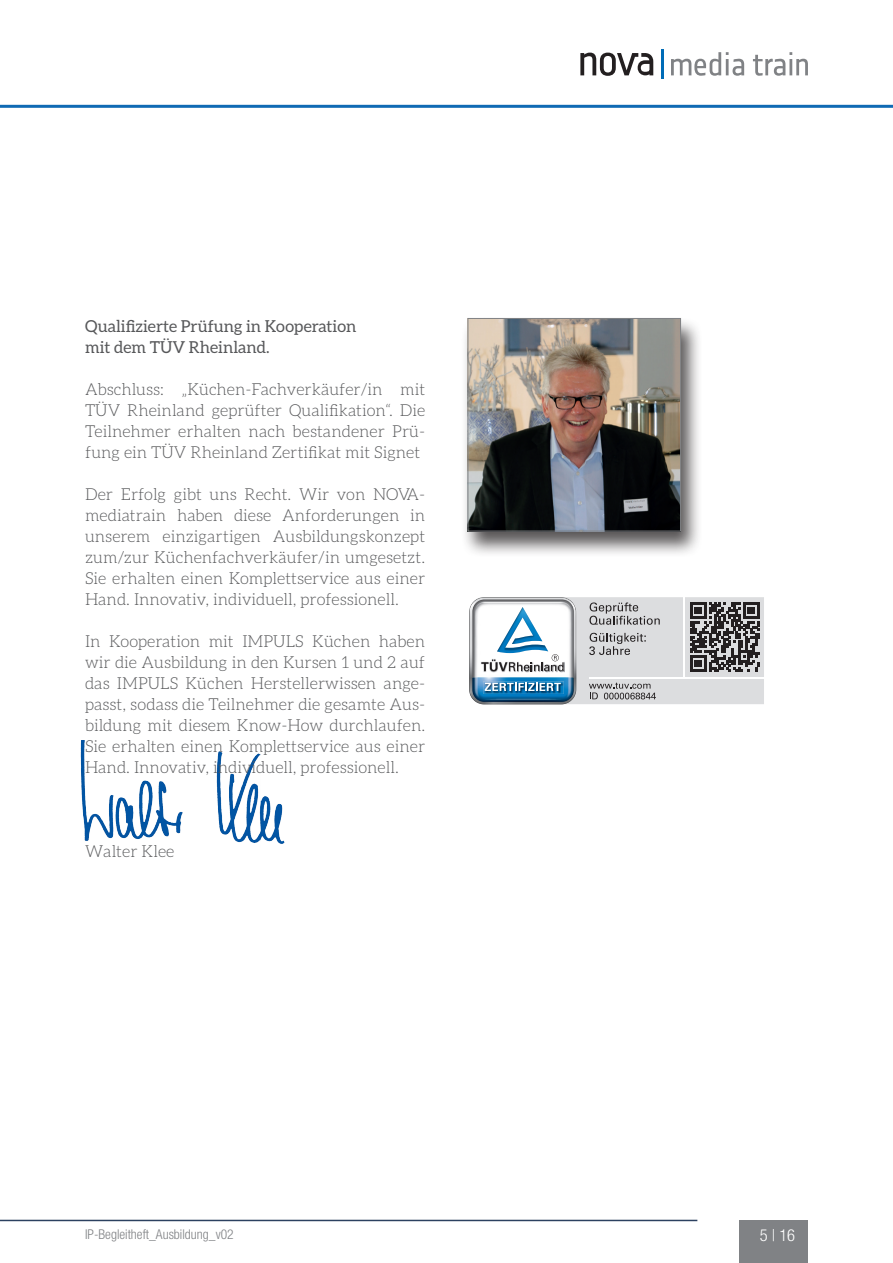
<style>
.page{position:relative;width:893px;height:1263px;background:#fff}
.page>*{position:absolute;margin:0;border:0;box-sizing:border-box;transform-origin:0 0}
.t1{font:300 16.5px/21px "Aleo";color:#57585a;text-align:justify}
.t2{font:16.5px/21px "Aleo";color:#57585a}
.t3{font:300 condensed 16.5px "Helvetica Neue LT Std";color:#fff}
.t4{font:300 condensed 13.5px "Helvetica Neue LT Std";color:#808285}
</style>
<div class="page">
<hr style="left:0;top:1220px;width:697px;height:1px;background:#2c4160">
<div style="left:740px;top:1220px;width:68px;height:43px;background:#808285"></div>
<hr style="left:0;top:105px;width:893px;height:3px;background:#0f6ab4">
<hr style="left:661px;top:49px;width:3px;height:30px;background:#006cb7">
<svg style="left:671px;top:52px;width:73px;height:24px"></svg>
<svg style="left:753px;top:52px;width:55px;height:24px"></svg>
<svg style="left:580px;top:53px;width:73px;height:23px"></svg>
<img style="left:80px;top:740px;width:205px;height:104px">
<div style="left:461px;top:317px;width:241px;height:241px;background:#231f20;opacity:.75"></div>
<img style="left:470px;top:320px;width:209px;height:209px">
<div style="left:468px;top:318px;width:213px;height:213px;border:1px solid #808285"></div>
<svg style="left:469px;top:597px;width:295px;height:108px"></svg>
<p class="t2" style="left:85px;top:315px;width:273px">Qualifizierte Prüfung in Kooperation mit dem TÜV Rheinland.</p>
<p class="t1" style="left:85px;top:378px;width:342px">Abschluss: „Küchen-Fachverkäufer/in mit TÜV Rheinland geprüfter Qualifikation“. Die Teilnehmer erhalten nach bestandener Prü&shy;fung ein TÜV Rheinland Zertifikat mit Signet</p>
<p class="t1" style="left:85px;top:483px;width:342px">Der Erfolg gibt uns Recht. Wir von NOVA&shy;mediatrain haben diese Anforderungen in unserem einzigartigen Ausbildungskonzept zum/zur Küchenfachverkäufer/in umgesetzt.<br>Sie erhalten einen Komplettservice aus einer Hand. Innovativ, individuell, professionell.</p>
<p class="t1" style="left:85px;top:630px;width:342px">In Kooperation mit IMPULS Küchen haben wir die Ausbildung in den Kursen 1 und 2 auf das IMPULS Küchen Herstellerwissen ange&shy;passt, sodass die Teilnehmer die gesamte Aus&shy;bildung mit diesem Know-How durchlaufen.<br>Sie erhalten einen Komplettservice aus einer Hand. Innovativ, individuell, professionell.</p>
<p class="t1" style="left:85px;top:840px;width:91px">Walter Klee</p>
<p class="t4" style="left:85px;top:1226px;width:150px">IP-Begleitheft_Ausbildung_v02</p>
<p class="t3" style="left:760px;top:1225px;width:37px">5 | 16</p>
</div>
